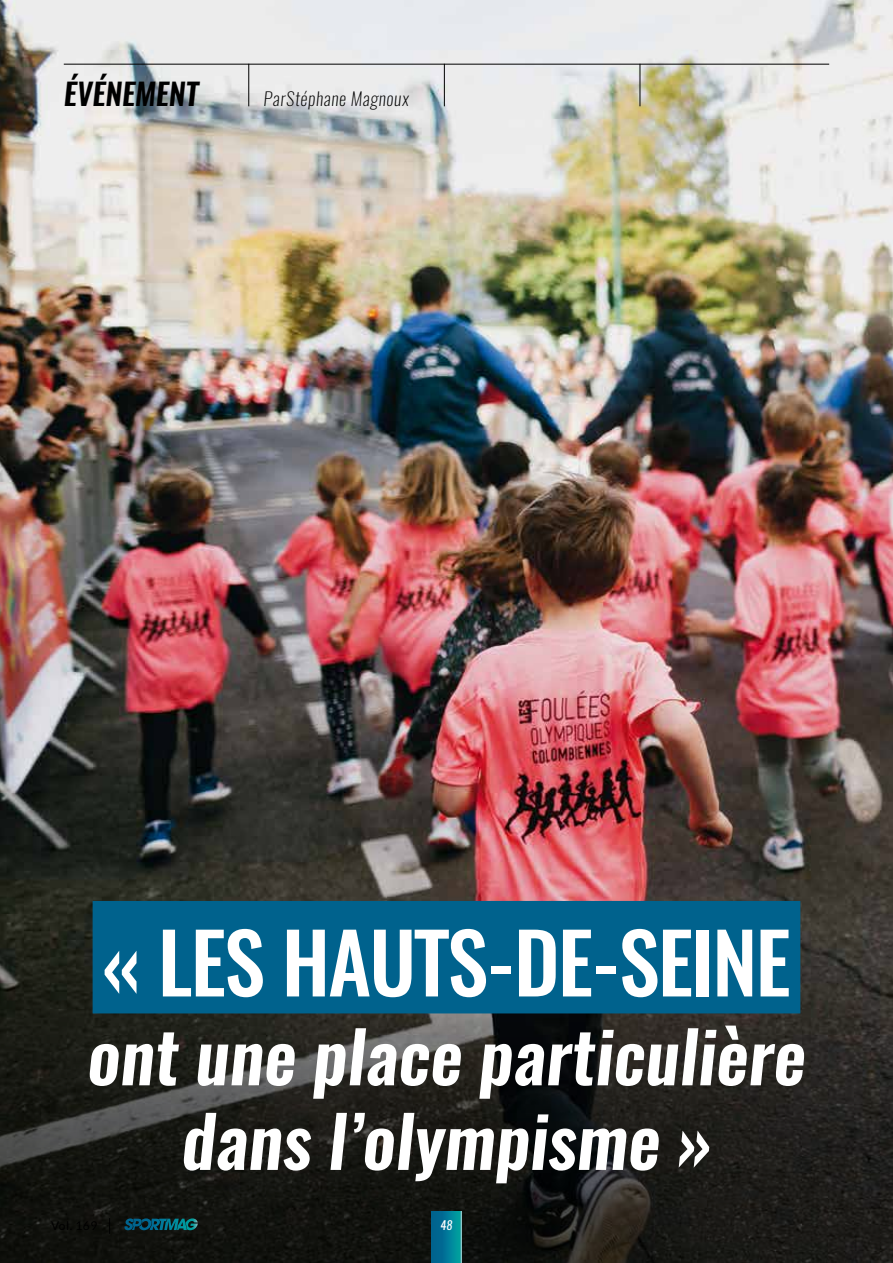
<style>
.page{position:relative;width:893px;height:1263px;background:#fff}
.page>*{position:absolute;margin:0;border:0;box-sizing:border-box;transform-origin:0 0}
.t1{font:500 82.5px "Oswald";letter-spacing:-.02em;color:#fff}
.t2{font:italic 600 70.5px/84.6px "Oswald";color:#fff;text-align:center}
.t3{font:italic 600 30px "Oswald";color:#000}
.t4{font:italic 200 18px "Oswald";letter-spacing:.04em;color:#000}
.t5{font:italic 12px "Oswald";color:#fff}
</style>
<div class="page">
<img style="left:0;top:0;width:893px;height:935px">
<svg style="left:0;top:935px;width:893px;height:328px;background:#20201d"></svg>
<div style="left:93px;top:901px;width:707px;height:112px;background:#00628d"></div>
<hr style="left:64px;top:64px;width:765px;height:1px;background:#000">
<hr style="left:248px;top:64px;width:1px;height:42px;background:#000">
<hr style="left:444px;top:64px;width:1px;height:42px;background:#000">
<hr style="left:640px;top:64px;width:1px;height:42px;background:#000">
<svg style="left:432px;top:1212px;width:29px;height:51px"></svg>
<svg style="left:124px;top:1218px;width:74px;height:12px"></svg>
<svg style="left:109px;top:1218px;width:1px;height:16px"></svg>
<p class="t3" style="left:64px;top:73px;width:136px">ÉVÉNEMENT</p>
<p class="t4" style="left:264px;top:87px;width:147px">ParStéphane Magnoux</p>
<p class="t1" style="left:102px;top:905px;width:690px">« LES HAUTS-DE-SEINE</p>
<p class="t2" style="left:87px;top:1016px;width:720px">ont une place particulière dans l’olympisme »</p>
<p class="t5" style="left:440px;top:1217px;width:13px">48</p>
</div>
